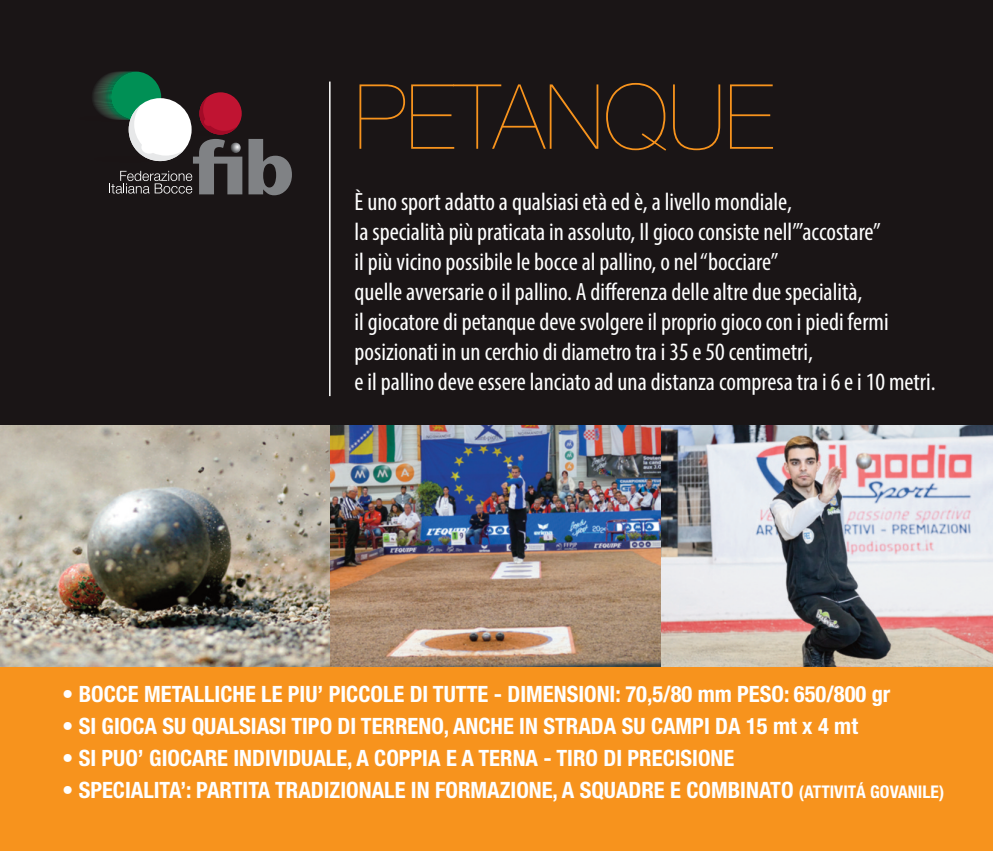
<style>
.page{position:relative;width:993px;height:851px;background:#fff}
.page>*{position:absolute;margin:0;border:0;box-sizing:border-box;transform-origin:0 0}
.t1{font:200 90px "Helvetica Neue";color:#f7931d}
.t2{font:condensed 25px/30px "Myriad Pro";color:#fff}
.t3{font:700 condensed 22.5px "Helvetica Neue";color:#fff}
.s1{font-size:17.5px}
</style>
<div class="page">
<div style="left:0;top:425px;width:992px;height:425px;background:#f7931d"></div>
<div style="left:0;top:0;width:992px;height:425px;background:#1a1516"></div>
<hr style="left:329px;top:81px;width:1px;height:315px;background:#fff">
<img style="left:0;top:425px;width:331px;height:241px">
<img style="left:331px;top:425px;width:330px;height:241px">
<img style="left:661px;top:425px;width:331px;height:241px">
<svg style="left:248px;top:139px;width:44px;height:56px"></svg>
<svg style="left:92px;top:72px;width:150px;height:122px"></svg>
<h1 class="t1" style="left:354px;top:65px;width:420px">PETANQUE</h1>
<p class="t2" style="left:354px;top:189px;width:582px">È uno sport adatto a qualsiasi età ed è, a livello mondiale,<br>la specialità più praticata in assoluto, Il gioco consiste nell’”accostare”<br>il più vicino possibile le bocce al pallino, o nel“bocciare”<br>quelle avversarie o il pallino. A differenza delle altre due specialità,<br>il giocatore di petanque deve svolgere il proprio gioco con i piedi fermi posizionati in un cerchio di diametro tra i 35 e 50 centimetri,<br>e il pallino deve essere lanciato ad una distanza compresa tra i 6 e i 10 metri.</p>
<p class="t3" style="left:62px;top:679px;width:829px">• BOCCE METALLICHE LE PIU’ PICCOLE DI TUTTE - DIMENSIONI: 70,5/80 mm PESO: 650/800 gr</p>
<p class="t3" style="left:62px;top:711px;width:797px">• SI GIOCA SU QUALSIASI TIPO DI TERRENO, ANCHE IN STRADA SU CAMPI DA 15 mt x 4 mt</p>
<p class="t3" style="left:62px;top:743px;width:673px">• SI PUO’ GIOCARE INDIVIDUALE, A COPPIA E A TERNA - TIRO DI PRECISIONE</p>
<p class="t3" style="left:62px;top:775px;width:883px">• SPECIALITA’: PARTITA TRADIZIONALE IN FORMAZIONE, A SQUADRE E COMBINATO <span class="s1">(ATTIVITÁ GOVANILE)</span></p>
</div>
